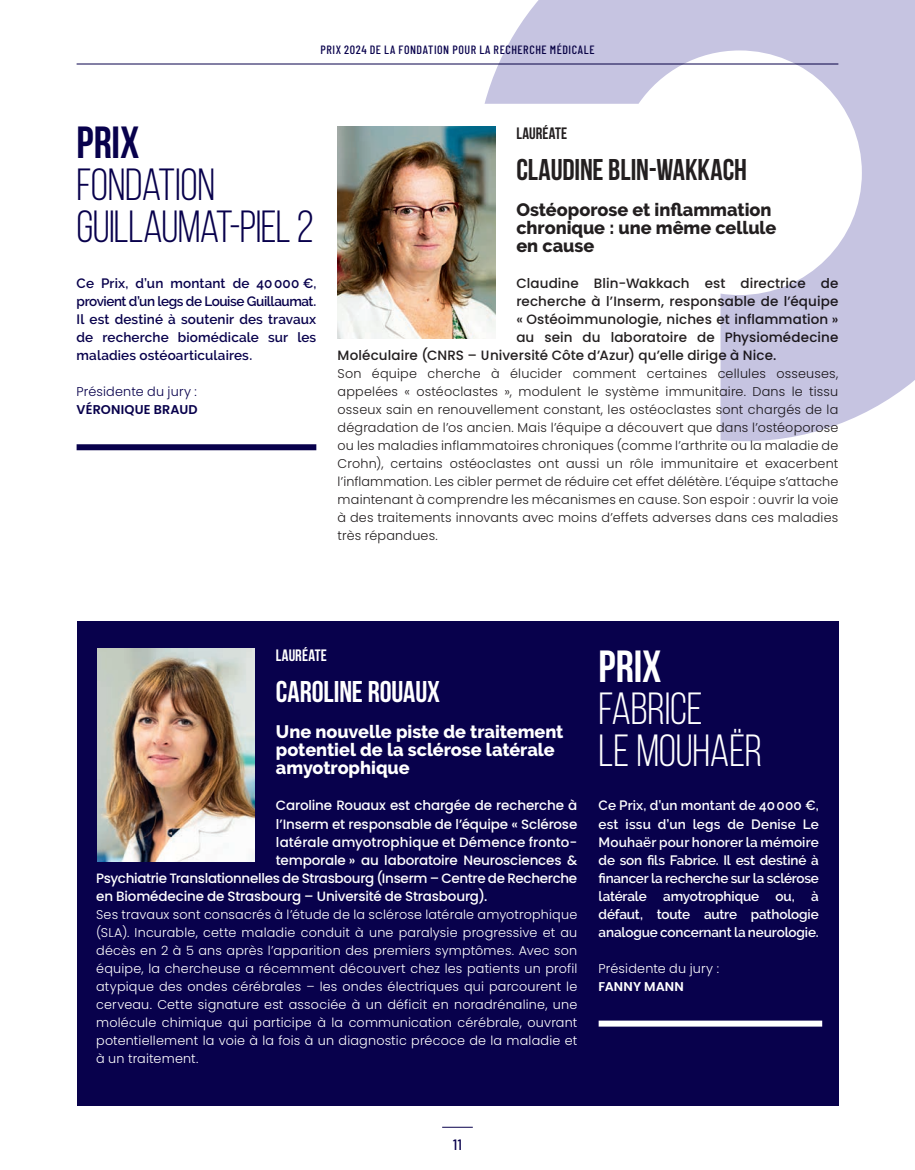
<style>
.page{position:relative;width:915px;height:1170px;background:#fff}
.page>*{position:absolute;margin:0;border:0;box-sizing:border-box;transform-origin:0 0}
.t1{font:45px/42px "Bebas Neue";letter-spacing:-.015em;color:#08014c}
.t2{font:45px/42px "Bebas Neue";letter-spacing:-.005em;color:#fff}
.t3{font:700 45px "Bebas Neue";color:#08014c}
.t4{font:700 45px "Bebas Neue";color:#fff}
.t5{font:30px "Bebas Neue";letter-spacing:-.005em;color:#231f20}
.t6{font:30px "Bebas Neue";letter-spacing:-.005em;color:#fff}
.t7{font:800 18px/18px "Raleway";letter-spacing:-.005em;color:#fff}
.t8{font:800 18px/18px "Raleway";color:#231f20}
.t9{font:700 16.5px "Bebas Neue";letter-spacing:.005em;color:#fff}
.t10{font:700 16.5px "Bebas Neue";letter-spacing:.005em;color:#231f20}
.t11{font:500 15px "Barlow Condensed";color:#08014c}
.t12{font:500 13.5px "Poppins";letter-spacing:-.015em;color:#fff}
.t13{font:600 13.5px/18px "Raleway";letter-spacing:-.01em;color:#fff;text-align:justify}
.t14{font:500 13.5px "Poppins";letter-spacing:.005em;color:#231f20}
.t15{font:600 13.5px/18px "Raleway";letter-spacing:.01em;color:#08014c;text-align:justify}
.t16{font:500 13.5px "Poppins";letter-spacing:.005em;color:#fff}
.t17{font:300 12.75px/18px "Poppins";letter-spacing:.015em;color:#231f20;text-align:justify}
.t18{font:300 12.75px/18px "Poppins";letter-spacing:.015em;color:#fff;text-align:justify}
.t19{font:300 12.75px "Poppins";letter-spacing:.015em;color:#08014c}
.t20{font:600 12.75px "Poppins";letter-spacing:.015em;color:#08014c}
.t21{font:600 12.75px "Poppins";color:#fff}
.t22{font:500 12px "Barlow Condensed";letter-spacing:.045em;color:#08014c}
</style>
<div class="page">
<hr style="left:442px;top:1126px;width:30px;height:1px;background:#08014c">
<hr style="left:77px;top:64px;width:761px;height:1px;background:#08014c">
<div style="left:77px;top:621px;width:761px;height:485px;background:#08014c"></div>
<div style="left:77px;top:444px;width:239px;height:6px;background:#08014c"></div>
<img style="left:337px;top:126px;width:147px;height:213px">
<img style="left:97px;top:648px;width:157px;height:213px">
<svg style="left:484px;top:0;width:430px;height:441px"></svg>
<div style="left:598px;top:1020px;width:223px;height:6px;background:#fff"></div>
<p class="t22" style="left:320px;top:41px;width:275px">PRIX 2024 DE LA FONDATION POUR LA RECHERCHE MÉDICALE</p>
<p class="t3" style="left:77px;top:117px;width:64px">PRIX</p>
<p class="t1" style="left:77px;top:163px;width:239px">FONDATION<br>GUILLAUMAT-PIEL 2</p>
<p class="t15" style="left:77px;top:274px;width:241px">Ce Prix, d’un montant de 40000 €, provient d’un legs de Louise Guillaumat.<br>Il est destiné à soutenir des travaux de recherche biomédicale sur les maladies ostéoarticulaires.</p>
<p class="t19" style="left:77px;top:384px;width:122px">Présidente du jury :</p>
<p class="t20" style="left:77px;top:402px;width:123px">VÉRONIQUE BRAUD</p>
<p class="t10" style="left:516px;top:125px;width:52px">LAURÉATE</p>
<p class="t5" style="left:516px;top:153px;width:232px">CLAUDINE BLIN-WAKKACH</p>
<p class="t8" style="left:516px;top:201px;width:261px">Ostéoporose et inflammation chronique : une même cellule en cause</p>
<p class="t14" style="left:516px;top:275px;width:323px">Claudine Blin-Wakkach est directrice de</p>
<p class="t14" style="left:516px;top:293px;width:323px">recherche à l’Inserm, responsable de l’équipe</p>
<p class="t14" style="left:516px;top:311px;width:323px">« Ostéoimmunologie, niches et inflammation »</p>
<p class="t14" style="left:516px;top:329px;width:323px">au sein du laboratoire de Physiomédecine</p>
<p class="t14" style="left:337px;top:347px;width:440px">Moléculaire (CNRS – Université Côte d’Azur) qu’elle dirige à Nice.</p>
<p class="t17" style="left:337px;top:365px;width:502px">Son équipe cherche à élucider comment certaines cellules osseuses, appelées « ostéoclastes », modulent le système immunitaire. Dans le tissu osseux sain en renouvellement constant, les ostéoclastes sont chargés de la dégradation de l’os ancien. Mais l’équipe a découvert que dans l’ostéoporose ou les maladies inflammatoires chroniques (comme l’arthrite ou la maladie de Crohn), certains ostéoclastes ont aussi un rôle immunitaire et exacerbent l’inflammation. Les cibler permet de réduire cet effet délétère. L’équipe s’attache maintenant à comprendre les mécanismes en cause. Son espoir : ouvrir la voie à des traitements innovants avec moins d’effets adverses dans ces maladies très répandues.</p>
<p class="t9" style="left:276px;top:646px;width:52px">LAURÉATE</p>
<p class="t6" style="left:276px;top:675px;width:166px">CAROLINE ROUAUX</p>
<p class="t7" style="left:276px;top:723px;width:289px">Une nouvelle piste de traitement potentiel de la sclérose latérale amyotrophique</p>
<p class="t12" style="left:276px;top:797px;width:303px">Caroline Rouaux est chargée de recherche à</p>
<p class="t12" style="left:276px;top:815px;width:303px">l’Inserm et responsable de l’équipe « Sclérose</p>
<p class="t16" style="left:276px;top:833px;width:303px">latérale amyotrophique et Démence fronto-</p>
<p class="t12" style="left:276px;top:851px;width:303px">temporale » au laboratoire Neurosciences &amp;</p>
<p class="t12" style="left:96px;top:869px;width:482px">Psychiatrie Translationnelles de Strasbourg (Inserm – Centre de Recherche</p>
<p class="t12" style="left:96px;top:887px;width:392px">en Biomédecine de Strasbourg – Université de Strasbourg).</p>
<p class="t18" style="left:96px;top:905px;width:482px">Ses travaux sont consacrés à l’étude de la sclérose latérale amyotrophique (SLA). Incurable, cette maladie conduit à une paralysie progressive et au décès en 2 à 5 ans après l’apparition des premiers symptômes. Avec son équipe, la chercheuse a récemment découvert chez les patients un profil atypique des ondes cérébrales – les ondes électriques qui parcourent le cerveau. Cette signature est associée à un déficit en noradrénaline, une molécule chimique qui participe à la communication cérébrale, ouvrant potentiellement la voie à la fois à un diagnostic précoce de la maladie et à un traitement.</p>
<p class="t4" style="left:598px;top:642px;width:64px">PRIX</p>
<p class="t2" style="left:598px;top:687px;width:165px">FABRICE<br>LE MOUHAËR</p>
<p class="t13" style="left:598px;top:796px;width:221px">Ce Prix, d’un montant de 40000 €, est issu d’un legs de Denise Le Mouhaër pour honorer la mémoire de son fils Fabrice. Il est destiné à financer la recherche sur la sclérose latérale amyotrophique ou, à défaut, toute autre pathologie analogue concernant la neurologie.</p>
<p class="t18" style="left:598px;top:959px;width:122px">Présidente du jury :</p>
<p class="t21" style="left:598px;top:978px;width:87px">FANNY MANN</p>
<p class="t11" style="left:453px;top:1133px;width:10px">11</p>
</div>
